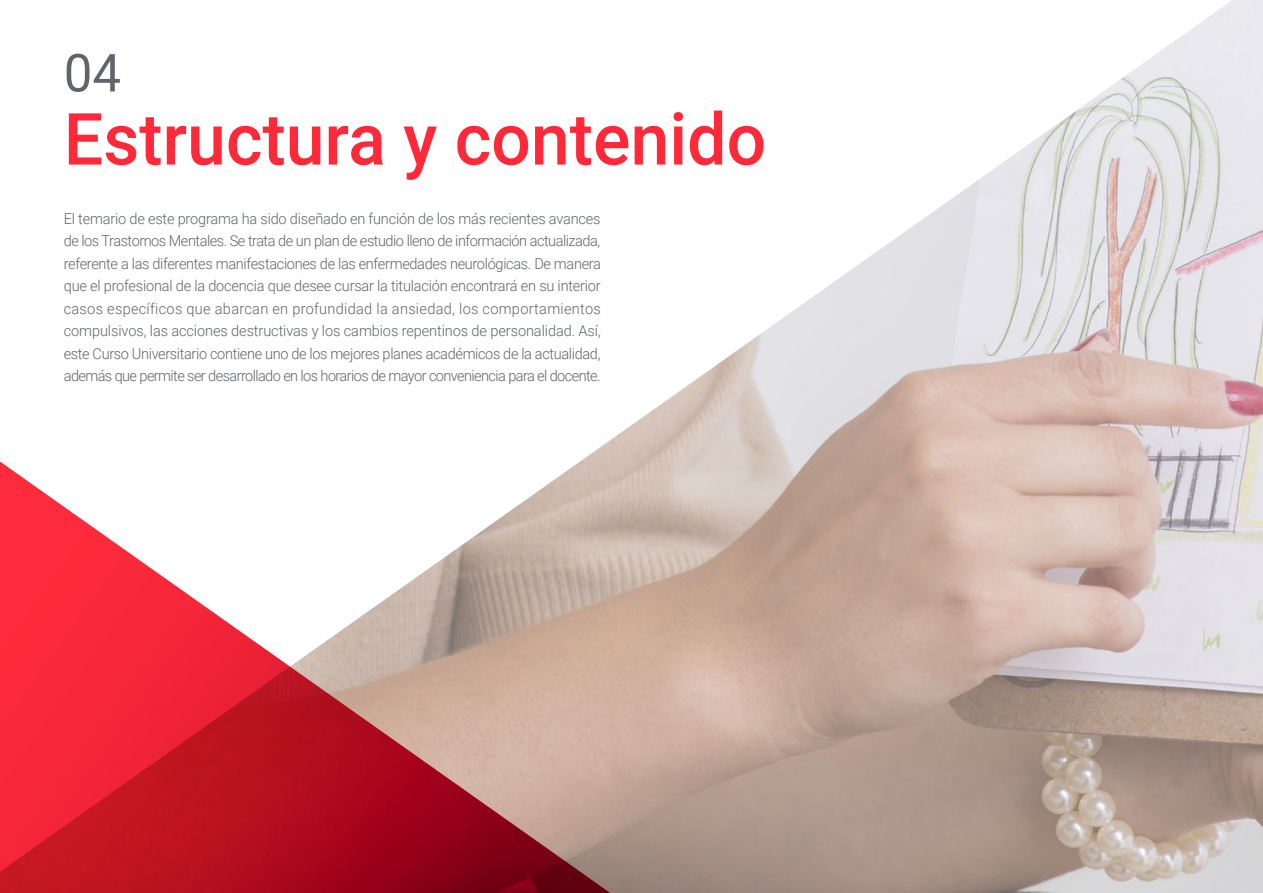
<style>
.page{position:relative;width:1263px;height:893px;background:#fff}
.page>*{position:absolute;margin:0;border:0;box-sizing:border-box;transform-origin:0 0}
.t1{font:500 72px "Roboto";color:#ff293a}
.t2{font:52.5px "Roboto";color:#61646a}
.t3{font:300 15px/22.5px "Roboto";letter-spacing:-.04em;color:#61646a;text-align:justify}
</style>
<div class="page">
<img style="left:602px;top:0;width:661px;height:893px">
<svg style="left:0;top:446px;width:640px;height:447px"></svg>
<h2 class="t2" style="left:64px;top:36px;width:59px">04</h2>
<h1 class="t1" style="left:64px;top:89px;width:704px">Estructura y contenido</h1>
<p class="t3" style="left:64px;top:207px;width:539px">El temario de este programa ha sido diseñado en función de los más recientes avances de los Trastornos Mentales. Se trata de un plan de estudio lleno de información actualizada, referente a las diferentes manifestaciones de las enfermedades neurológicas. De manera que el profesional de la docencia que desee cursar la titulación encontrará en su interior casos específicos que abarcan en profundidad la ansiedad, los comportamientos compulsivos, las acciones destructivas y los cambios repentinos de personalidad. Así, este Curso Universitario contiene uno de los mejores planes académicos de la actualidad, además que permite ser desarrollado en los horarios de mayor conveniencia para el docente.</p>
</div>
